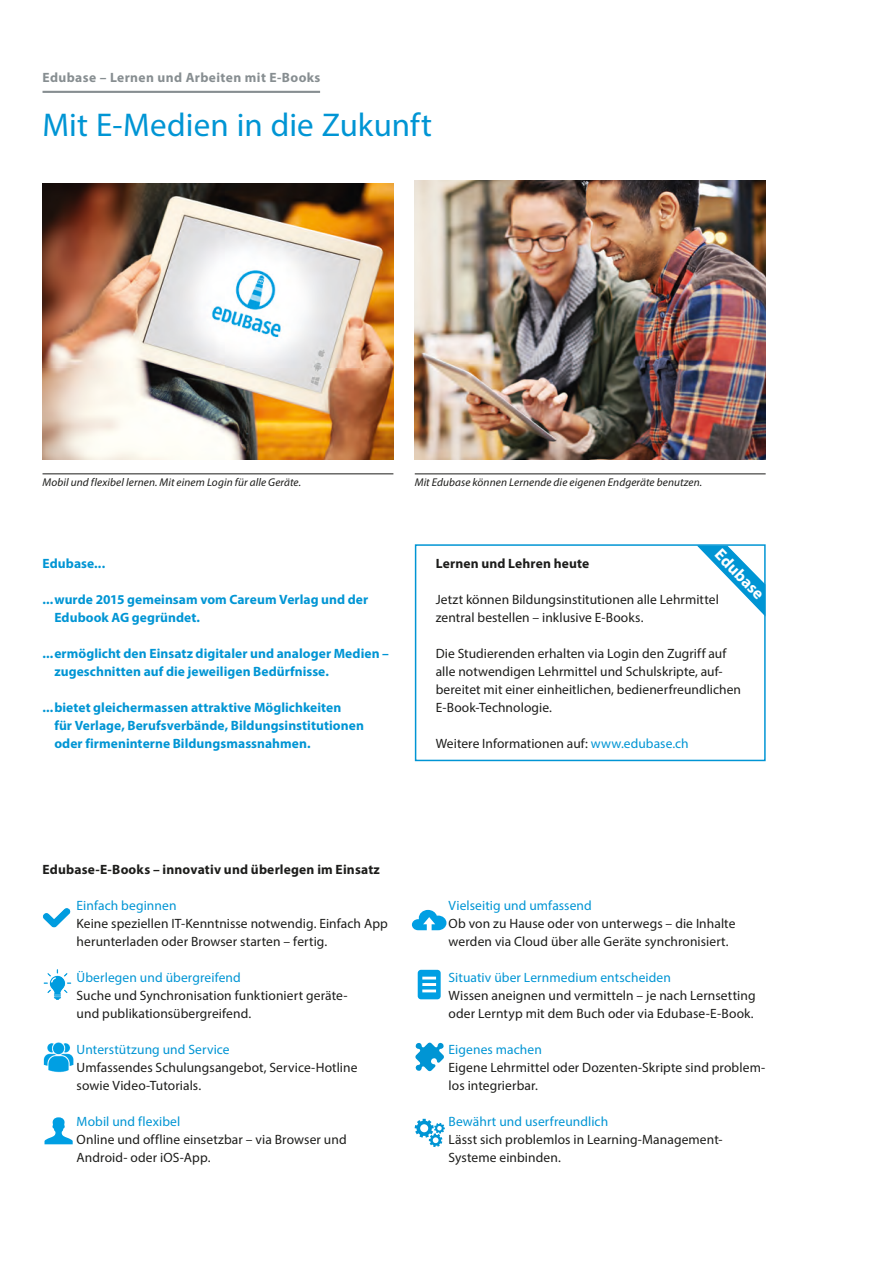
<style>
.page{position:relative;width:893px;height:1263px;background:#fff}
.page>*{position:absolute;margin:0;border:0;box-sizing:border-box;transform-origin:0 0}
.CAR_Titel_Factsheet{font:33px "Myriad Pro";letter-spacing:.005em;color:#0095d4}
.CAR_Fliesstext_9_12p{font:700 16.5px "Myriad Pro";color:#fff}
.CAR_Fliesstext_9_12p-2{font:13.5px/18px "Myriad Pro";letter-spacing:.005em;color:#1d1d1b}
.CAR_Fliesstext_9_12p-3{font:700 13.5px/18px "Myriad Pro";letter-spacing:.005em;color:#0095d4}
.CAR_Fliesstext_9_12p-4{font:13.5px "Myriad Pro";letter-spacing:.01em;color:#0095d4}
.CAR_Fliesstext_9_12p-5{font:700 13.5px "Myriad Pro";letter-spacing:.015em;color:#1d1d1b}
.CAR_Rubrikentitel_9{font:700 13.5px "Myriad Pro";letter-spacing:.03em;color:#878e91}
.CAR_Bildunterschrift{font:italic 11.25px "Myriad Pro";letter-spacing:.01em;color:#1d1d1b}
.s1{color:#0095d4}
</style>
<div class="page">
<img style="left:43px;top:908px;width:27px;height:20px">
<hr style="left:415px;top:473px;width:351px;height:1px;background:#1d1d1b">
<hr style="left:43px;top:473px;width:350px;height:1px;background:#1d1d1b">
<hr style="left:43px;top:91px;width:277px;height:2px;background:#878e91">
<img style="left:43px;top:184px;width:350px;height:276px">
<img style="left:414px;top:181px;width:351px;height:279px">
<div style="left:415px;top:544px;width:351px;height:217px;border:2px solid #0095d4"></div>
<svg style="left:695px;top:545px;width:71px;height:72px"></svg>
<svg style="left:415px;top:1119px;width:30px;height:28px"></svg>
<svg style="left:45px;top:1117px;width:28px;height:27px"></svg>
<svg style="left:418px;top:970px;width:23px;height:29px"></svg>
<svg style="left:412px;top:910px;width:34px;height:20px"></svg>
<img style="left:43px;top:970px;width:29px;height:30px">
<img style="left:43px;top:1042px;width:31px;height:30px">
<svg style="left:415px;top:1042px;width:29px;height:30px"></svg>
<p class="CAR_Rubrikentitel_9" style="left:43px;top:68px;width:279px">Edubase – Lernen und Arbeiten mit E-Books</p>
<p class="CAR_Titel_Factsheet" style="left:43px;top:104px;width:391px">Mit E-Medien in die Zukunft</p>
<p class="CAR_Bildunterschrift" style="left:43px;top:475px;width:260px">Mobil und flexibel lernen. Mit einem Login für alle Geräte.</p>
<p class="CAR_Bildunterschrift" style="left:415px;top:476px;width:289px">Mit Edubase können Lernende die eigenen Endgeräte benutzen.</p>
<p class="CAR_Fliesstext_9_12p-3" style="left:43px;top:554px;width:64px">Edubase...</p>
<p class="CAR_Fliesstext_9_12p-3" style="left:43px;top:590px;width:327px">...wurde 2015 gemeinsam vom Careum Verlag und der</p>
<p class="CAR_Fliesstext_9_12p-3" style="left:54px;top:608px;width:147px">Edubook AG gegründet.</p>
<p class="CAR_Fliesstext_9_12p-3" style="left:54px;top:644px;width:336px;text-indent:-12px">...ermöglicht den Einsatz digitaler und analoger Medien – zugeschnitten auf die jeweiligen Bedürfnisse.</p>
<p class="CAR_Fliesstext_9_12p-3" style="left:43px;top:698px;width:300px">...bietet gleichermassen attraktive Möglichkeiten</p>
<p class="CAR_Fliesstext_9_12p-3" style="left:54px;top:716px;width:311px">für Verlage, Berufsverbände, Bildungsinstitutionen oder firmeninterne Bildungsmassnahmen.</p>
<p class="CAR_Fliesstext_9_12p-5" style="left:43px;top:860px;width:339px">Edubase-E-Books – innovativ und überlegen im Einsatz</p>
<p class="CAR_Fliesstext_9_12p-4" style="left:77px;top:897px;width:101px">Einfach beginnen</p>
<p class="CAR_Fliesstext_9_12p-2" style="left:77px;top:914px;width:313px">Keine speziellen IT-Kenntnisse notwendig. Einfach App herunterladen oder Browser starten – fertig.</p>
<p class="CAR_Fliesstext_9_12p-4" style="left:77px;top:969px;width:166px">Überlegen und übergreifend</p>
<p class="CAR_Fliesstext_9_12p-2" style="left:77px;top:986px;width:272px">Suche und Synchronisation funktioniert geräte&shy;und publikationsübergreifend.</p>
<p class="CAR_Fliesstext_9_12p-4" style="left:77px;top:1041px;width:155px">Unterstützung und Service</p>
<p class="CAR_Fliesstext_9_12p-2" style="left:77px;top:1058px;width:282px">Umfassendes Schulungsangebot, Service-Hotline sowie Video-Tutorials.</p>
<p class="CAR_Fliesstext_9_12p-4" style="left:77px;top:1113px;width:105px">Mobil und flexibel</p>
<p class="CAR_Fliesstext_9_12p-2" style="left:77px;top:1130px;width:272px">Online und offline einsetzbar – via Browser und<br>Android- oder iOS-App.</p>
<p class="CAR_Fliesstext_9_12p" style="left:726px;top:544px;width:64px;rotate:46deg">Edubase</p>
<p class="CAR_Fliesstext_9_12p-5" style="left:436px;top:554px;width:155px">Lernen und Lehren heute</p>
<p class="CAR_Fliesstext_9_12p-2" style="left:436px;top:590px;width:285px">Jetzt können Bildungsinstitutionen alle Lehrmittel zentral bestellen – inklusive E-Books.</p>
<p class="CAR_Fliesstext_9_12p-2" style="left:436px;top:644px;width:307px">Die Studierenden erhalten via Login den Zugriff auf alle notwendigen Lehrmittel und Schulskripte, auf&shy;bereitet mit einer einheitlichen, bedienerfreundlichen E-Book-Technologie.</p>
<p class="CAR_Fliesstext_9_12p-2" style="left:436px;top:734px;width:255px">Weitere Informationen auf: <span class="s1">www.edubase.ch</span></p>
<p class="CAR_Fliesstext_9_12p-4" style="left:449px;top:897px;width:145px">Vielseitig und umfassend</p>
<p class="CAR_Fliesstext_9_12p-2" style="left:449px;top:914px;width:288px">Ob von zu Hause oder von unterwegs – die Inhalte werden via Cloud über alle Geräte synchronisiert.</p>
<p class="CAR_Fliesstext_9_12p-4" style="left:449px;top:969px;width:224px">Situativ über Lernmedium entscheiden</p>
<p class="CAR_Fliesstext_9_12p-2" style="left:449px;top:986px;width:308px">Wissen aneignen und vermitteln – je nach Lernsetting oder Lerntyp mit dem Buch oder via Edubase-E-Book.</p>
<p class="CAR_Fliesstext_9_12p-4" style="left:449px;top:1041px;width:95px">Eigenes machen</p>
<p class="CAR_Fliesstext_9_12p-2" style="left:449px;top:1058px;width:318px">Eigene Lehrmittel oder Dozenten-Skripte sind problem&shy;los integrierbar.</p>
<p class="CAR_Fliesstext_9_12p-4" style="left:449px;top:1113px;width:161px">Bewährt und userfreundlich</p>
<p class="CAR_Fliesstext_9_12p-2" style="left:449px;top:1130px;width:276px">Lässt sich problemlos in Learning-Management-<br>Systeme einbinden.</p>
</div>
